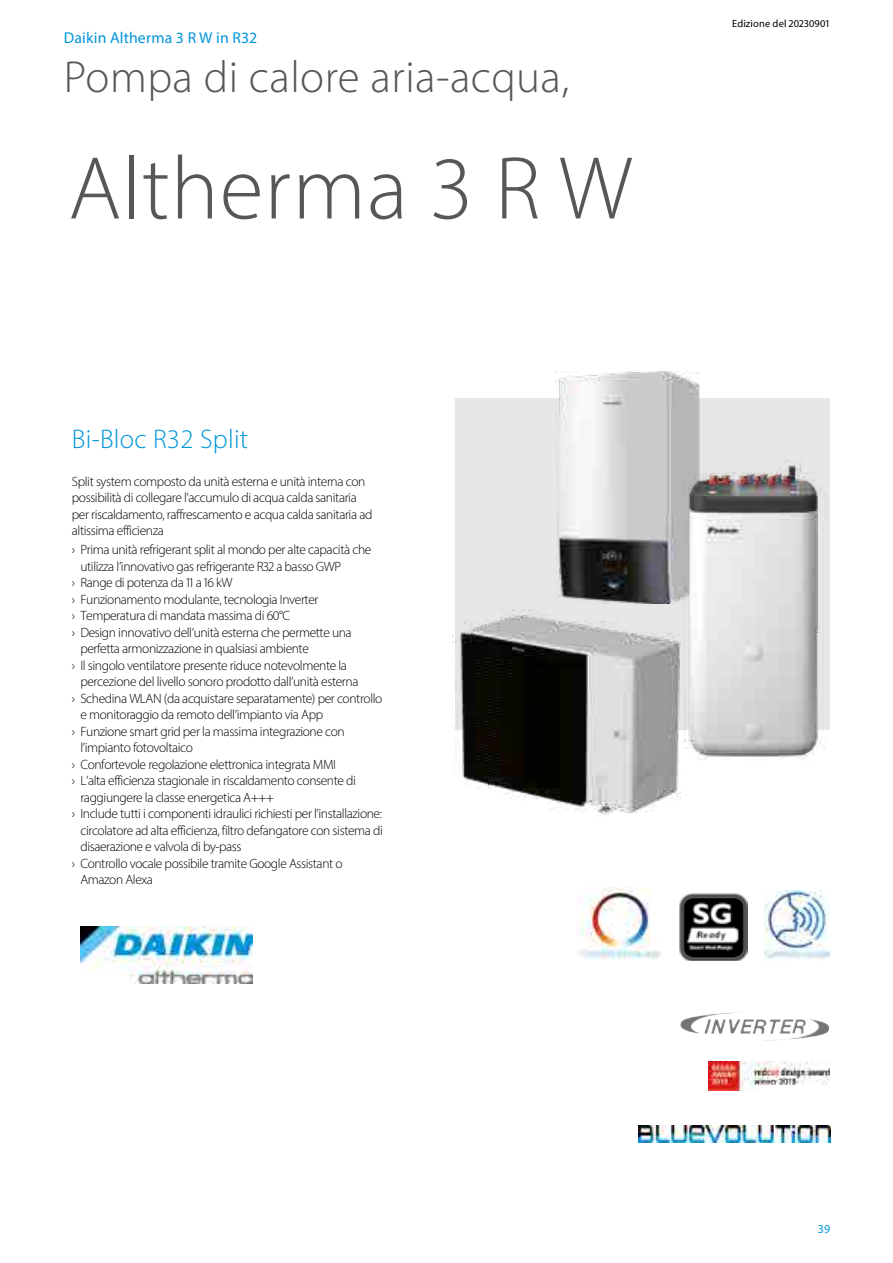
<style>
.page{position:relative;width:893px;height:1263px;background:#fff}
.page>*{position:absolute;margin:0;border:0;box-sizing:border-box;transform-origin:0 0}
.t1{font:300 90px "Myriad Pro";letter-spacing:.01em;color:#575756}
.t2{font:300 45px "Myriad Pro";letter-spacing:.01em;color:#575756}
.t3{font:300 27px "Myriad Pro";letter-spacing:.01em;color:#0095db}
.t4{font:15.75px "Myriad Pro";letter-spacing:.01em;color:#0095db}
.t5{font:300 13.5px/16.5px "Myriad Pro";letter-spacing:-.03em;color:#000}
.t6{font:12px "Myriad Pro";color:#0095db}
.t7{font:10.5px "Myriad Pro";letter-spacing:.015em;color:#000}
</style>
<div class="page">
<img style="left:81px;top:927px;width:171px;height:57px">
<img style="left:578px;top:888px;width:83px;height:72px">
<img style="left:679px;top:893px;width:69px;height:68px">
<img style="left:765px;top:890px;width:64px;height:71px">
<img style="left:680px;top:1012px;width:60px;height:22px">
<img style="left:708px;top:1062px;width:121px;height:28px">
<img style="left:639px;top:1125px;width:191px;height:17px">
<div style="left:456px;top:398px;width:374px;height:332px;background:#e7e7e7"></div>
<img style="left:556px;top:371px;width:144px;height:233px">
<img style="left:634px;top:425px;width:191px;height:336px">
<img style="left:453px;top:608px;width:233px;height:207px">
<p class="t4" style="left:64px;top:28px;width:195px">Daikin Altherma 3 R W in R32</p>
<h2 class="t2" style="left:64px;top:50px;width:507px">Pompa di calore aria-acqua,</h2>
<h1 class="t1" style="left:68px;top:134px;width:566px">Altherma 3 R W</h1>
<h3 class="t3" style="left:72px;top:423px;width:178px">Bi-Bloc R32 Split</h3>
<p class="t5" style="left:72px;top:473px;width:302px">Split system composto da unità esterna e unità interna con possibilità di collegare l’accumulo di acqua calda sanitaria per riscaldamento, raffrescamento e acqua calda sanitaria ad altissima efficienza</p>
<p class="t5" style="left:72px;top:541px;width:301px">› Prima unità refrigerant split al mondo per alte capacità che</p>
<p class="t5" style="left:80px;top:558px;width:262px">utilizza l’innovativo gas refrigerante R32 a basso GWP</p>
<p class="t5" style="left:72px;top:574px;width:162px">› Range di potenza da 11 a 16 kW</p>
<p class="t5" style="left:72px;top:591px;width:248px">› Funzionamento modulante, tecnologia Inverter</p>
<p class="t5" style="left:72px;top:607px;width:220px">› Temperatura di mandata massima di 60°C</p>
<p class="t5" style="left:72px;top:624px;width:281px">› Design innovativo dell’unità esterna che permette una</p>
<p class="t5" style="left:80px;top:640px;width:230px">perfetta armonizzazione in qualsiasi ambiente</p>
<p class="t5" style="left:72px;top:657px;width:277px">› Il singolo ventilatore presente riduce notevolmente la</p>
<p class="t5" style="left:80px;top:673px;width:280px">percezione del livello sonoro prodotto dall’unità esterna</p>
<p class="t5" style="left:72px;top:690px;width:312px">› Schedina WLAN (da acquistare separatamente) per controllo</p>
<p class="t5" style="left:80px;top:706px;width:244px">e monitoraggio da remoto dell’impianto via App</p>
<p class="t5" style="left:72px;top:723px;width:274px">› Funzione smart grid per la massima integrazione con</p>
<p class="t5" style="left:80px;top:739px;width:114px">l’impianto fotovoltaico</p>
<p class="t5" style="left:72px;top:756px;width:266px">› Confortevole regolazione elettronica integrata MMI</p>
<p class="t5" style="left:72px;top:772px;width:286px">› L’alta efficienza stagionale in riscaldamento consente di</p>
<p class="t5" style="left:80px;top:789px;width:195px">raggiungere la classe energetica A+++</p>
<p class="t5" style="left:72px;top:805px;width:312px">› Include tutti i componenti idraulici richiesti per l’installazione:</p>
<p class="t5" style="left:80px;top:822px;width:304px">circolatore ad alta efficienza, filtro defangatore con sistema di</p>
<p class="t5" style="left:80px;top:838px;width:163px">disaerazione e valvola di by-pass</p>
<p class="t5" style="left:72px;top:855px;width:272px">› Controllo vocale possibile tramite Google Assistant o</p>
<p class="t5" style="left:80px;top:871px;width:74px">Amazon Alexa</p>
<p class="t7" style="left:732px;top:17px;width:99px">Edizione del 20230901</p>
<p class="t6" style="left:818px;top:1221px;width:14px">39</p>
</div>
